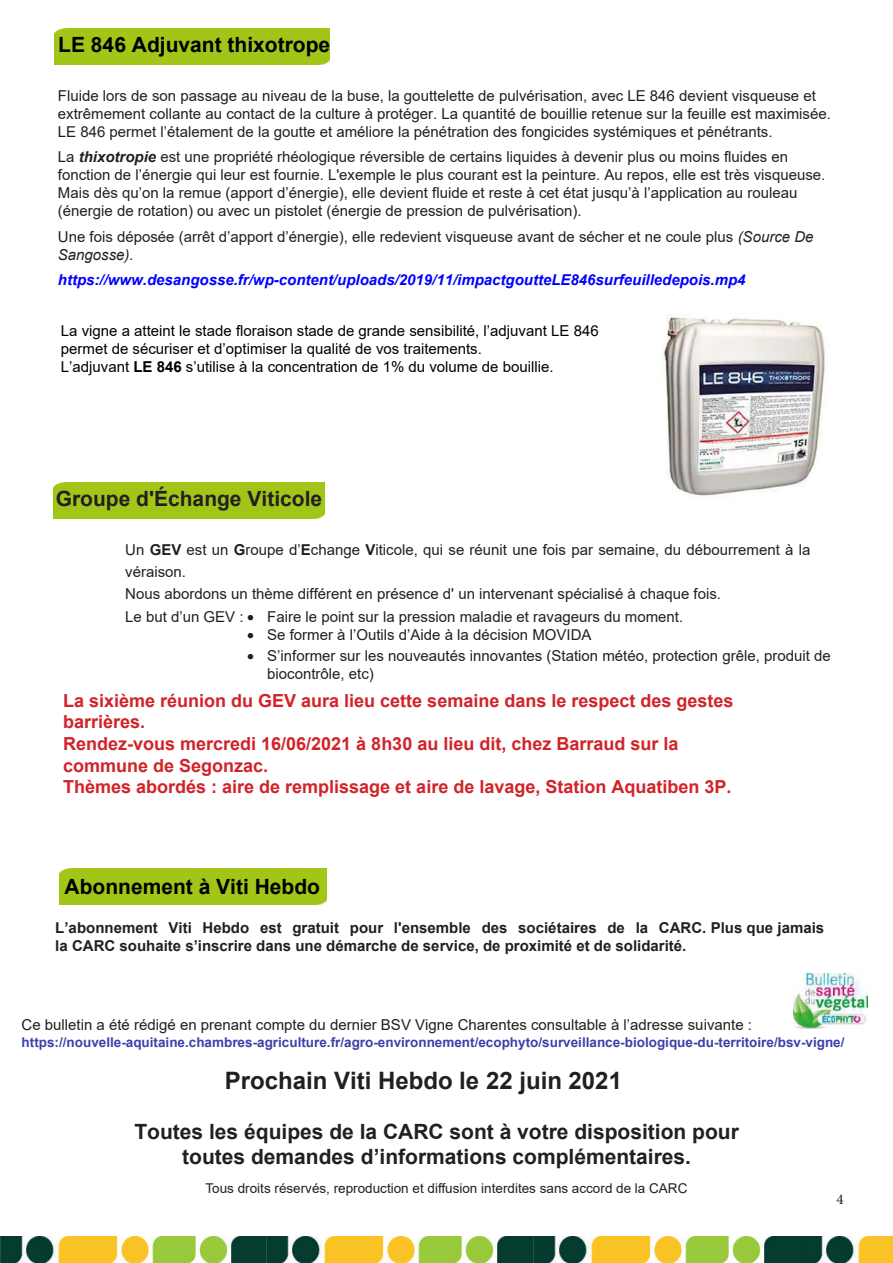
<style>
.page{position:relative;width:893px;height:1263px;background:#fff}
.page>*{position:absolute;margin:0;border:0;box-sizing:border-box;transform-origin:0 0}
.t1{font:700 24px "Arial";color:#231f20}
.t2{font:700 21px/25.2px "Arial";color:#231f20;text-align:center}
.t3{font:700 21px "Arial";color:#000}
.t4{font:700 21px "Arial";color:#000}
.t5{font:700 18px/21.6px "Arial";color:#d1232a}
.t6{font:15px/18px "Arial";color:#231f20}
.t7{font:15px/22.5px "Arial";color:#231f20}
.t8{font:15px/18px "Arial";color:#000}
.t9{font:700 15px/18px "Arial";color:#231f20}
.t10{font:italic 700 15px "Arial";color:#00f}
.t11{font:15px "Minion Pro";color:#231f20}
.t12{font:700 13.5px "Arial";color:#4040aa}
.t13{font:13.5px "Arial";color:#231f20}
.s1{font-weight:700;font-style:italic}
.s2{font-style:italic}
.s3{font-weight:700}
.s4{font-style:inherit}
</style>
<div class="page">
<img style="left:661px;top:314px;width:165px;height:184px">
<div style="left:55px;top:29px;width:275px;height:36px;background:#a2c617"></div>
<img style="left:793px;top:973px;width:74px;height:56px">
<div style="left:59px;top:869px;width:267px;height:36px;background:#a2c617"></div>
<img style="left:268px;top:1236px;width:625px;height:27px">
<img style="left:1px;top:1236px;width:267px;height:27px">
<div style="left:54px;top:482px;width:271px;height:36px;background:#a2c617"></div>
<h2 class="t3" style="left:58px;top:30px;width:273px">LE 846 Adjuvant thixotrope</h2>
<p class="t6" style="left:58px;top:86px;width:774px">Fluide lors de son passage au niveau de la buse, la gouttelette de pulvérisation, avec LE 846 devient visqueuse et extrêmement collante au contact de la culture à protéger. La quantité de bouillie retenue sur la feuille est maximisée.<br>LE 846 permet l’étalement de la goutte et améliore la pénétration des fongicides systémiques et pénétrants.</p>
<p class="t6" style="left:58px;top:148px;width:769px">La <span class="s1">thixotropie</span> est une propriété rhéologique réversible de certains liquides à devenir plus ou moins fluides en fonction de l’énergie qui leur est fournie. L'exemple le plus courant est la peinture. Au repos, elle est très visqueuse.<br>Mais dès qu’on la remue (apport d’énergie), elle devient fluide et reste à cet état jusqu’à l’application au rouleau (énergie de rotation) ou avec un pistolet (énergie de pression de pulvérisation).</p>
<p class="t6" style="left:58px;top:227px;width:757px">Une fois déposée (arrêt d’apport d’énergie), elle redevient visqueuse avant de sécher et ne coule plus <span class="s2">(Source De<br>Sangosse).</span></p>
<p class="t10" style="left:58px;top:270px;width:689px">https://www.desangosse.fr/wp-content/uploads/2019/11/impactgoutteLE846surfeuilledepois.mp4</p>
<p class="t8" style="left:61px;top:322px;width:539px">La vigne a atteint le stade floraison stade de grande sensibilité, l’adjuvant LE 846 permet de sécuriser et d’optimiser la qualité de vos traitements.<br>L’adjuvant <span class="s3">LE 846</span> s’utilise à la concentration de 1% du volume de bouillie.</p>
<h2 class="t2" style="left:56px;top:486px;width:268px">Groupe d'Échange Viticole</h2>
<p class="t7" style="left:125px;top:538px;width:687px">Un <span class="s3">GEV</span> est un <span class="s3">G</span>roupe d’<span class="s3">E</span>change <span class="s3">V</span>iticole, qui se réunit une fois par semaine, du débourrement à la véraison.<br>Nous abordons un thème différent en présence d' un intervenant spécialisé à chaque fois.<br>Le but d’un GEV : • Faire le point sur la pression maladie et ravageurs du moment.</p>
<p class="t7" style="left:247px;top:624px;width:346px">• Se former à l’Outils d’Aide à la décision MOVIDA</p>
<p class="t6" style="left:267px;top:646px;width:565px;text-indent:-20px">• S’informer sur les nouveautés innovantes (Station météo, protection grêle, produit de biocontrôle, etc)</p>
<p class="t5" style="left:63px;top:690px;width:672px">La sixième réunion du GEV aura lieu cette semaine dans le respect des gestes barrières.<br>Rendez-vous mercredi 16/06/2021 à 8h30 au lieu dit, chez Barraud sur la commune de Segonzac.<br>Thèmes abordés : aire de remplissage et aire de lavage, Station Aquatiben 3P.</p>
<h2 class="t4" style="left:65px;top:871px;width:257px">Abonnement à Viti Hebdo</h2>
<p class="t9" style="left:55px;top:919px;width:770px">L’abonnement Viti Hebdo est gratuit pour l'ensemble des sociétaires de la CARC. Plus que jamais la CARC souhaite s’inscrire dans une démarche de service, de proximité et de solida<span class="s4">rité.</span></p>
<p class="t7" style="left:22px;top:1013px;width:732px">Ce bulletin a été rédigé en prenant compte du dernier BSV Vigne Charentes consultable à l’adresse suivante :</p>
<p class="t12" style="left:22px;top:1032px;width:824px">https://nouvelle-aquitaine.chambres-agriculture.fr/agro-environnement/ecophyto/surveillance-biologique-du-territoire/bsv-vigne/</p>
<h1 class="t1" style="left:225px;top:1064px;width:399px">Prochain Viti Hebdo le <span class="s4">22 juin</span> 2021</h1>
<h2 class="t2" style="left:134px;top:1119px;width:606px">Toutes les équipes de la CARC sont à votre disposition pour toutes demandes d’informations complémentaires.</h2>
<p class="t13" style="left:206px;top:1178px;width:483px">Tous droits réservés, reproduction et diffusion interdites sans accord de la CARC</p>
<p class="t11" style="left:836px;top:1189px;width:9px">4</p>
</div>
